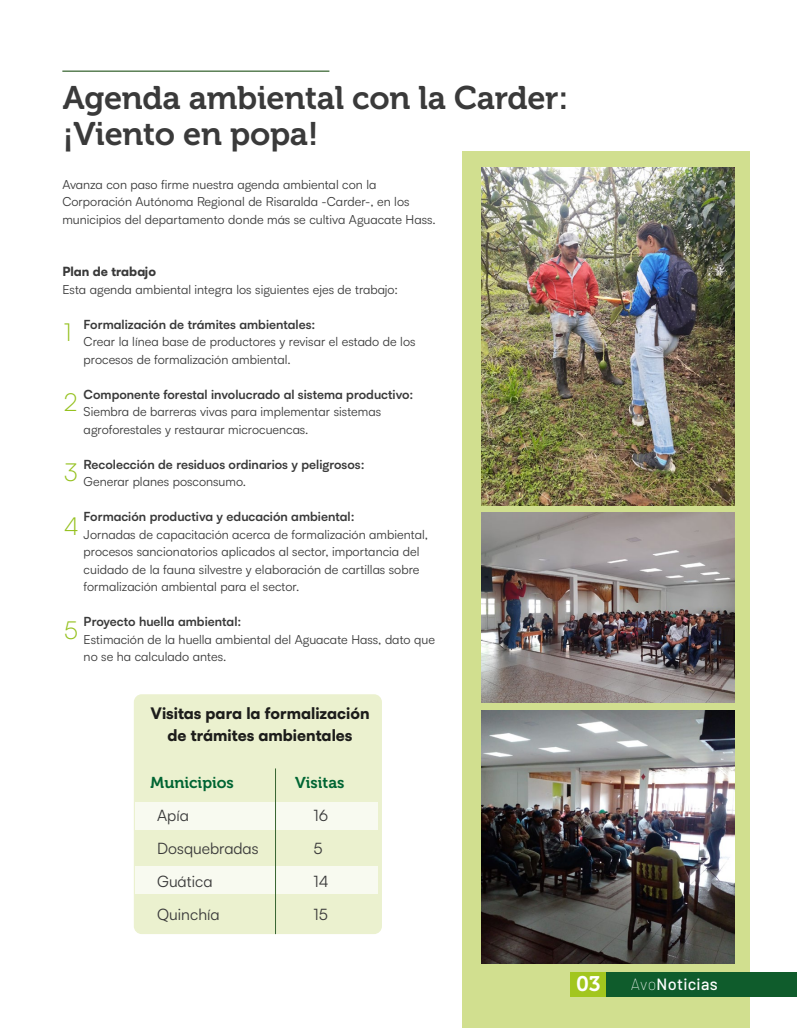
<style>
.page{position:relative;width:798px;height:1028px;background:#fff}
.page>*{position:absolute;margin:0;border:0;box-sizing:border-box;transform-origin:0 0}
.t1{font:32.5px/36.2px "Museo 700";letter-spacing:-.01em;color:#3a3a3a}
.t2{font:300 24.75px/53.6px "Satoshi";color:#95c11f}
.t3{font:21px "Museo 700";color:#fff}
.t4{font:500 16.25px "Barlow";letter-spacing:.02em;color:#fff}
.t5{font:900 15.75px/22px "Satoshi";color:#1d1d1b;text-align:center}
.t6{font:15.75px/33px "Satoshi";color:#3a3a3a}
.t7{font:15.75px "Museo 700";color:#006533}
.t8{font:12.5px/17.5px "Satoshi";color:#3a3a3a}
.t9{font:700 12.5px "Satoshi";color:#3a3a3a}
.t10{font:900 12.5px "Satoshi";color:#3a3a3a}
.s1{font-weight:100}
</style>
<div class="page">
<div style="left:134px;top:694px;width:248px;height:240px;background:#ebf1cf;border-radius:8px"></div>
<div style="left:135px;top:802px;width:242px;height:28px;background:#f8faf0"></div>
<div style="left:462px;top:151px;width:287px;height:877px;background:#d1df8f"></div>
<hr style="left:62px;top:71px;width:267px;height:1px;background:#386531">
<img style="left:481px;top:168px;width:253px;height:337px">
<img style="left:481px;top:512px;width:253px;height:190px">
<img style="left:481px;top:710px;width:253px;height:253px">
<div style="left:135px;top:865px;width:242px;height:28px;background:#f8faf0"></div>
<hr style="left:275px;top:768px;width:1px;height:166px;background:#386531">
<div style="left:570px;top:972px;width:226px;height:24px;background:#0f5c2c"></div>
<div style="left:570px;top:972px;width:35px;height:24px;background:#a2c61e"></div>
<h1 class="t1" style="left:63px;top:80px;width:507px">Agenda ambiental con la Carder: ¡Viento en popa!</h1>
<p class="t8" style="left:62px;top:175px;width:375px">Avanza con paso firme nuestra agenda ambiental con la<br>Corporación Autónoma Regional de Risaralda -Carder-, en los municipios del departamento donde más se cultiva Aguacate Hass.</p>
<p class="t10" style="left:62px;top:262px;width:95px">Plan de trabajo</p>
<p class="t8" style="left:62px;top:280px;width:337px">Esta agenda ambiental integra los siguientes ejes de trabajo:</p>
<p class="t9" style="left:84px;top:315px;width:233px">Formalización de trámites ambientales:</p>
<p class="t8" style="left:84px;top:332px;width:333px">Crear la línea base de productores y revisar el estado de los procesos de formalización ambiental.</p>
<p class="t9" style="left:84px;top:385px;width:331px">Componente forestal involucrado al sistema productivo:</p>
<p class="t8" style="left:84px;top:402px;width:299px">Siembra de barreras vivas para implementar sistemas agroforestales y restaurar microcuencas.</p>
<p class="t9" style="left:84px;top:455px;width:282px">Recolección de residuos ordinarios y peligrosos:</p>
<p class="t8" style="left:84px;top:472px;width:164px">Generar planes posconsumo.</p>
<p class="t9" style="left:84px;top:508px;width:272px">Formación productiva y educación ambiental:</p>
<p class="t8" style="left:84px;top:525px;width:346px">Jornadas de capacitación acerca de formalización ambiental, procesos sancionatorios aplicados al sector, importancia del cuidado de la fauna silvestre y elaboración de cartillas sobre formalización ambiental para el sector.</p>
<p class="t9" style="left:84px;top:613px;width:159px">Proyecto huella ambiental:</p>
<p class="t8" style="left:84px;top:630px;width:352px">Estimación de la huella ambiental del Aguacate Hass, dato que no se ha calculado antes.</p>
<h2 class="t2" style="left:64px;top:305px;width:9px">1</h2>
<h2 class="t2" style="left:64px;top:375px;width:15px">2</h2>
<h2 class="t2" style="left:64px;top:444px;width:17px">3<br>4</h2>
<h2 class="t2" style="left:64px;top:602px;width:16px">5</h2>
<p class="t5" style="left:150px;top:701px;width:220px">Visitas para la formalización de trámites ambientales</p>
<p class="t7" style="left:150px;top:774px;width:85px">Municipios</p>
<p class="t7" style="left:295px;top:774px;width:51px">Visitas</p>
<p class="t6" style="left:157px;top:798px;width:103px">Apía<br>Dosquebradas<br>Guática<br>Quinchía</p>
<p class="t6" style="left:313px;top:798px;width:17px">16<br>5<br>14<br>15</p>
<h3 class="t3" style="left:576px;top:972px;width:26px">03</h3>
<h3 class="t4" style="left:630px;top:973px;width:88px"><span class="s1">Avo</span>Noticias</h3>
</div>
